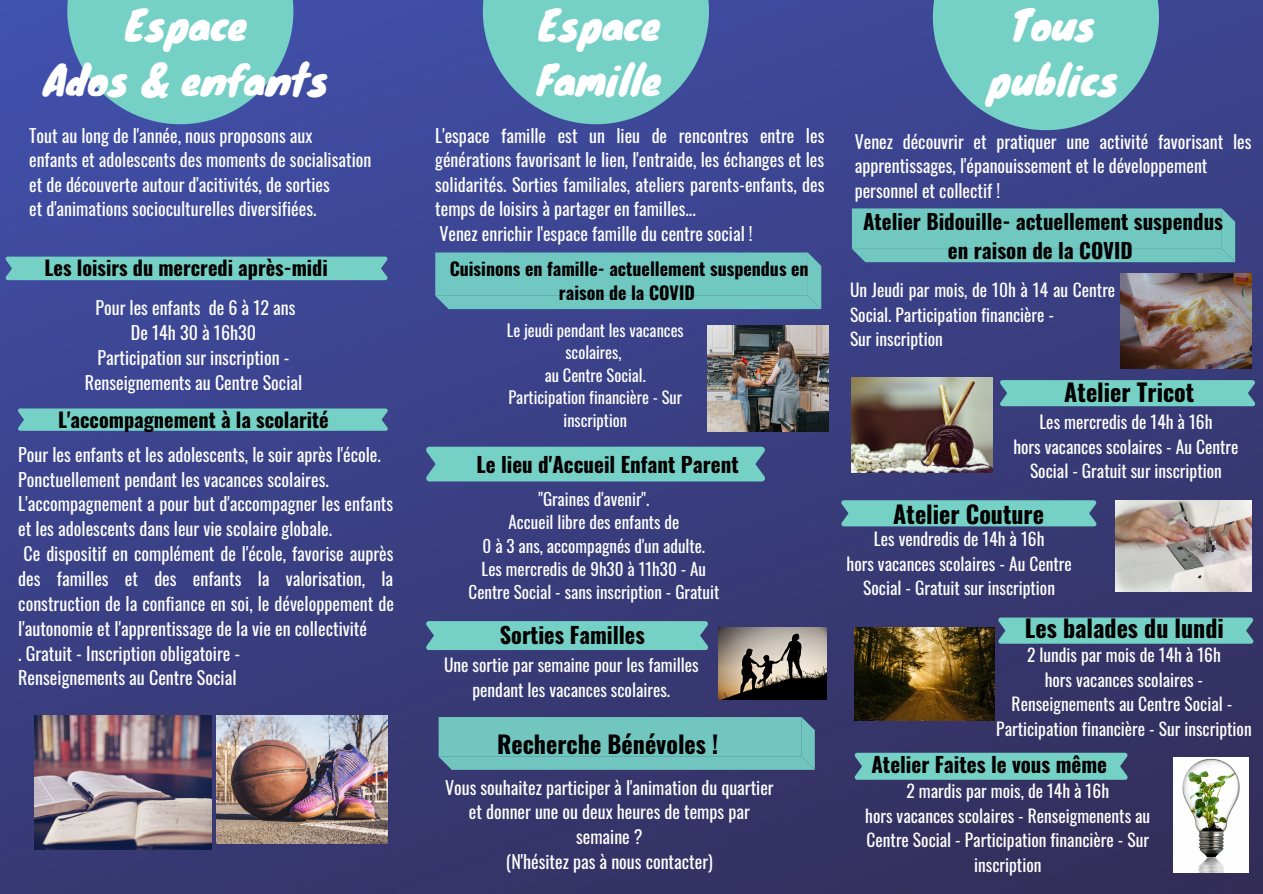
<style>
.page{position:relative;width:1263px;height:894px;background:#fff}
.page>*{position:absolute;margin:0;border:0;box-sizing:border-box;transform-origin:0 0}
.t1{font:39.75px/54.9px "Knewave";color:#fff;text-align:center}
.t2{font:700 24px "Oswald";color:#000}
.t3{font:700 22.2px "Oswald";color:#000}
.t4{font:700 21px/29.2px "Oswald";color:#000;text-align:center}
.t5{font:700 20.25px "Oswald";color:#000}
.t6{font:18px/24.8px "Oswald";color:#fff}
.t7{font:700 17.85px/24.6px "Oswald";color:#000;text-align:center}
.t8{font:17.4px/24.5px "Oswald";color:#fff;text-align:center}
.t9{font:17.1px/23.4px "Oswald";color:#fff;text-align:center}
.t10{font:16.5px/22.5px "Oswald";color:#fff;text-align:center}
</style>
<div class="page">
<img style="left:0;top:0;width:1263px;height:893px">
<svg style="left:933px;top:0;width:226px;height:130px;background:#6ab5bb"></svg>
<img style="left:1120px;top:273px;width:132px;height:95px">
<div style="left:841px;top:500px;width:255px;height:26px;background:#75d0c5"></div>
<div style="left:855px;top:752px;width:273px;height:27px;background:#75d0c5"></div>
<img style="left:1115px;top:500px;width:136px;height:91px">
<div style="left:1000px;top:380px;width:255px;height:26px;background:#75d0c5"></div>
<img style="left:851px;top:377px;width:142px;height:95px">
<div style="left:998px;top:617px;width:255px;height:26px;background:#75d0c5"></div>
<img style="left:855px;top:627px;width:139px;height:93px">
<img style="left:1173px;top:757px;width:76px;height:114px">
<svg style="left:483px;top:0;width:226px;height:124px;background:#6ab5bc"></svg>
<div style="left:426px;top:446px;width:339px;height:35px;background:#75d0c5"></div>
<div style="left:426px;top:621px;width:282px;height:28px;background:#75d0c5"></div>
<div style="left:439px;top:716px;width:376px;height:53px;background:#71c7c0"></div>
<img style="left:708px;top:325px;width:120px;height:106px">
<img style="left:718px;top:627px;width:108px;height:72px">
<svg style="left:67px;top:0;width:226px;height:124px;background:#6ab6be"></svg>
<div style="left:5px;top:256px;width:383px;height:24px;background:#75d0c5"></div>
<div style="left:18px;top:408px;width:370px;height:22px;background:#75d0c5"></div>
<img style="left:34px;top:715px;width:178px;height:134px">
<img style="left:217px;top:715px;width:171px;height:128px">
<div style="left:435px;top:252px;width:386px;height:57px;background:#71c8c1"></div>
<div style="left:852px;top:208px;width:383px;height:54px;background:#71c8c1"></div>
<h1 class="t1" style="left:44px;top:-4px;width:287px">Espace<br>Ados &amp; enfants</h1>
<p class="t6" style="left:29px;top:122px;width:344px">Tout au long de l'année, nous proposons aux<br>enfants et adolescents des moments de socialisation et de découverte autour d'acitivités, de sorties<br>et d'animations socioculturelles diversifiées.</p>
<p class="t5" style="left:45px;top:252px;width:285px">Les loisirs du mercredi après-midi</p>
<p class="t6" style="left:85px;top:295px;width:219px;text-align:center">Pour les enfants de 6 à 12 ans<br>De 14h 30 à 16h30<br>Participation sur inscription -<br>Renseignements au Centre Social</p>
<p class="t5" style="left:58px;top:404px;width:272px">L'accompagnement à la scolarité</p>
<p class="t6" style="left:18px;top:441px;width:377px">Pour les enfants et les adolescents, le soir après l'école.<br>Ponctuellement pendant les vacances scolaires.<br>L'accompagnement a pour but d'accompagner les enfants et les adolescents dans leur vie scolaire globale.<br>Ce dispositif en complément de l'école, favorise auprès des familles et des enfants la valorisation, la construction de la confiance en soi, le développement de l'autonomie et l'apprentissage de la vie en collectivité<br>. Gratuit - Inscription obligatoire -<br>Renseignements au Centre Social</p>
<h1 class="t1" style="left:538px;top:-4px;width:125px;text-align:left">Espace<br>Famille</h1>
<p class="t6" style="left:435px;top:122px;width:391px">L'espace famille est un lieu de rencontres entre les générations favorisant le lien, l'entraide, les échanges et les solidarités. Sorties familiales, ateliers parents-enfants, des temps de loisirs à partager en familles...<br>Venez enrichir l'espace famille du centre social !</p>
<p class="t7" style="left:450px;top:255px;width:360px">Cuisinons en famille- actuellement suspendus en raison de la COVID</p>
<p class="t10" style="left:507px;top:318px;width:178px">Le jeudi pendant les vacances scolaires,<br>au Centre Social.<br>Participation financière - Sur inscription</p>
<p class="t4" style="left:477px;top:449px;width:264px">Le lieu d'Accueil Enfant Parent</p>
<p class="t9" style="left:468px;top:486px;width:252px">"Graines d'avenir".<br>Accueil libre des enfants de<br>0 à 3 ans, accompagnés d'un adulte.<br>Les mercredis de 9h30 à 11h30 - Au<br>Centre Social - sans inscription - Gratuit</p>
<p class="t3" style="left:500px;top:617px;width:146px">Sorties Familles</p>
<p class="t8" style="left:444px;top:652px;width:256px">Une sortie par semaine pour les familles pendant les vacances scolaires.</p>
<h2 class="t2" style="left:497px;top:725px;width:223px">Recherche Bénévoles !</h2>
<p class="t6" style="left:445px;top:774px;width:330px;text-align:center">Vous souhaitez participer à l'animation du quartier et donner une ou deux heures de temps par semaine ?<br>(N'hésitez pas à nous contacter)</p>
<h1 class="t1" style="left:988px;top:-4px;width:132px">Tous publics</h1>
<p class="t6" style="left:855px;top:128px;width:398px">Venez découvrir et pratiquer une activité favorisant les apprentissages, l'épanouissement et le développement personnel et collectif !</p>
<p class="t4" style="left:863px;top:206px;width:362px">Atelier Bidouille- actuellement suspendus en raison de la COVID</p>
<p class="t8" style="left:850px;top:277px;width:267px;text-align:left">Un Jeudi par mois, de 10h à 14 au Centre<br>Social. Participation financière -<br>Sur inscription</p>
<h2 class="t2" style="left:1064px;top:373px;width:132px">Atelier Tricot</h2>
<p class="t8" style="left:1013px;top:409px;width:227px">Les mercredis de 14h à 16h<br>hors vacances scolaires - Au Centre<br>Social - Gratuit sur inscription</p>
<h2 class="t2" style="left:893px;top:495px;width:152px">Atelier Couture</h2>
<p class="t8" style="left:847px;top:526px;width:227px">Les vendredis de 14h à 16h<br>hors vacances scolaires - Au Centre<br>Social - Gratuit sur inscription</p>
<h2 class="t2" style="left:1025px;top:608px;width:200px">Les balades du lundi</h2>
<p class="t8" style="left:996px;top:642px;width:257px">2 lundis par mois de 14h à 16h<br>hors vacances scolaires - Renseignements au Centre Social - Participation financière - Sur inscription</p>
<p class="t4" style="left:871px;top:748px;width:237px">Atelier Faites le vous même</p>
<p class="t8" style="left:865px;top:778px;width:287px">2 mardis par mois, de 14h à 16h<br>hors vacances scolaires - Renseigmenents au Centre Social - Participation financière - Sur inscription</p>
</div>
